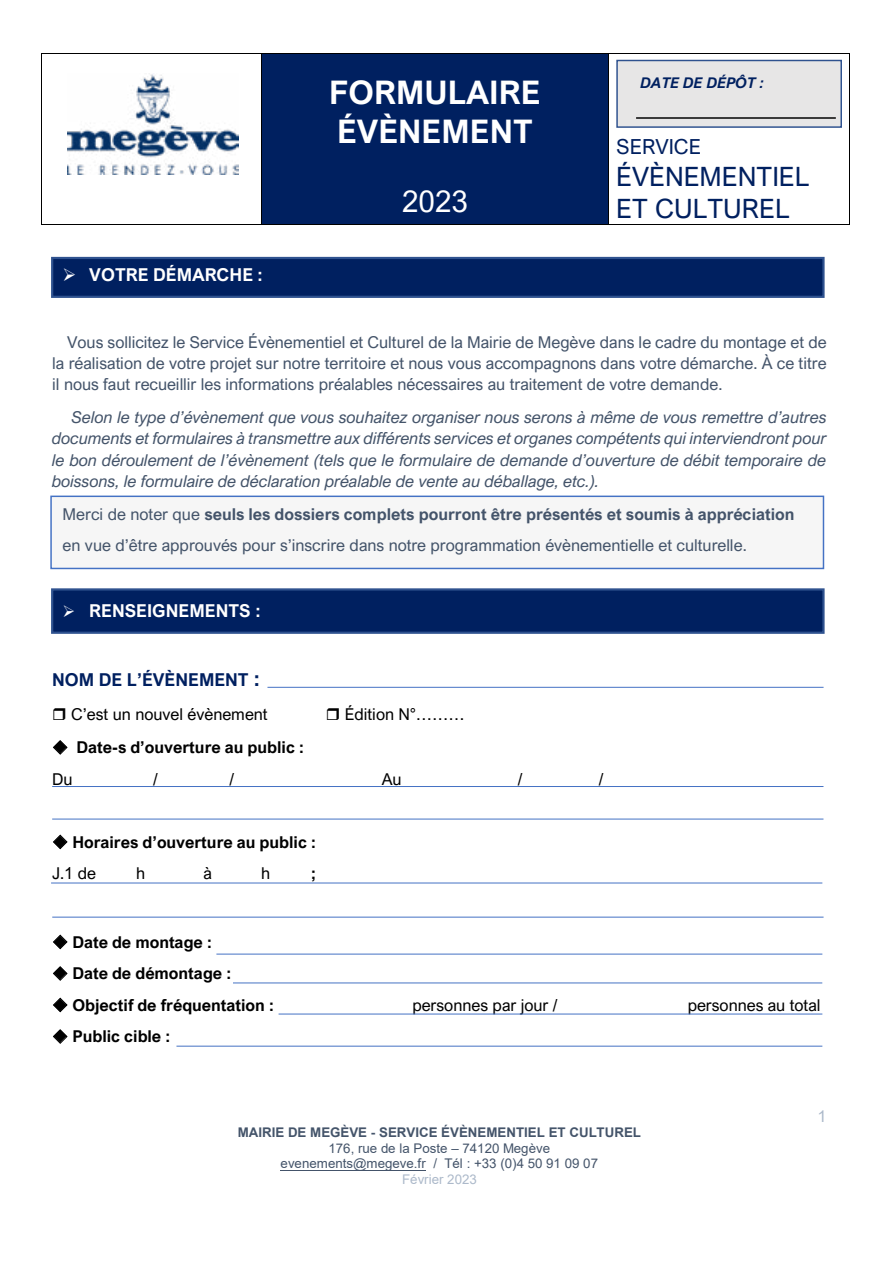
<style>
.page{position:relative;width:893px;height:1263px;background:#fff}
.page>*{position:absolute;margin:0;border:0;box-sizing:border-box;transform-origin:0 0}
.t1{font:700 32.55px/39.5px "Arial Nova";color:#fff}
.t2{font:29.7px "Arial Nova";color:#fff}
.t3{font:26.7px/32.1px "Arial Nova";color:#002060}
.t4{font:20.7px "Arial Nova";color:#002060}
.t5{font:700 17.7px "Arial Nova";color:#fff}
.t6{font:700 17.7px "Arial Nova";color:#002060}
.t7{font:16.35px/21.1px "Arial Nova";color:#44546a;text-align:justify}
.t8{font:italic 16.35px/21.1px "Arial Nova";color:#44546a;text-align:justify}
.t9{font:700 16.35px/31.5px "Arial Nova";color:#000}
.t10{font:16.35px "Arial Nova";color:#000}
.t11{font:16.35px "Arial";color:#acb9ca}
.t12{font:italic 700 14.7px "Arial Nova";color:#002060}
.t13{font:13.35px/15.3px "Arial";letter-spacing:.005em;color:#44546a;text-align:center}
.t14{font:700 13.35px "Arial";color:#44546a}
.t15{font:13.35px "Arial";letter-spacing:.005em;color:#acb9ca}
.s1{font-weight:700}
.s2{font-size:20.7px}
.s3{font-weight:400}
</style>
<div class="page">
<hr style="left:281px;top:1170px;width:145px;height:1px;background:#44546a">
<div style="left:617px;top:60px;width:224px;height:67px;background:#e7e6e6"></div>
<div style="left:616px;top:60px;width:226px;height:68px;border:1px solid #2f528f"></div>
<div style="left:51px;top:496px;width:772px;height:72px;background:#f6f6f6"></div>
<div style="left:50px;top:496px;width:774px;height:73px;border:1px solid #4472c4"></div>
<div style="left:52px;top:258px;width:771px;height:39px;background:#002060"></div>
<div style="left:51px;top:257px;width:774px;height:41px;border:2px solid #2f528f"></div>
<div style="left:52px;top:589px;width:771px;height:44px;background:#002060"></div>
<div style="left:51px;top:588px;width:774px;height:46px;border:2px solid #2f528f"></div>
<div style="left:262px;top:54px;width:346px;height:170px;background:#002060"></div>
<hr style="left:42px;top:53px;width:220px;height:1px;background:#000">
<hr style="left:262px;top:53px;width:346px;height:1px;background:#000">
<hr style="left:608px;top:53px;width:241px;height:1px;background:#000">
<hr style="left:41px;top:54px;width:1px;height:170px;background:#000">
<hr style="left:42px;top:224px;width:220px;height:1px;background:#000">
<hr style="left:262px;top:54px;width:1px;height:170px;background:#000">
<hr style="left:262px;top:224px;width:346px;height:1px;background:#000">
<hr style="left:608px;top:54px;width:1px;height:170px;background:#000">
<hr style="left:608px;top:224px;width:241px;height:1px;background:#000">
<hr style="left:849px;top:54px;width:1px;height:170px;background:#000">
<img style="left:68px;top:73px;width:170px;height:101px">
<hr style="left:636px;top:117px;width:200px;height:2px;background:#000">
<hr style="left:267px;top:687px;width:556px;height:1px;background:#4472c4">
<hr style="left:52px;top:786px;width:771px;height:1px;background:#4472c4">
<hr style="left:52px;top:819px;width:771px;height:1px;background:#4472c4">
<hr style="left:51px;top:883px;width:771px;height:1px;background:#4472c4">
<hr style="left:52px;top:917px;width:771px;height:1px;background:#4472c4">
<hr style="left:216px;top:954px;width:606px;height:1px;background:#4472c4">
<hr style="left:233px;top:982px;width:589px;height:1px;background:#4472c4">
<hr style="left:279px;top:1014px;width:543px;height:1px;background:#4472c4">
<hr style="left:176px;top:1046px;width:646px;height:1px;background:#4472c4">
<p class="t5" style="left:63px;top:264px;width:202px">➢ VOTRE DÉMARCHE :</p>
<h1 class="t1" style="left:329px;top:72px;width:213px">FORMULAIRE<br>ÉVÈNEMENT</h1>
<h2 class="t2" style="left:402px;top:184px;width:68px">2023</h2>
<p class="t12" style="left:641px;top:74px;width:125px">DATE DE DÉPÔT :</p>
<p class="t4" style="left:616px;top:135px;width:87px">SERVICE</p>
<h3 class="t3" style="left:616px;top:160px;width:195px">ÉVÈNEMENTIEL<br>ET CULTUREL</h3>
<p class="t7" style="left:52px;top:331px;width:776px;text-indent:15px">Vous sollicitez le Service Évènementiel et Culturel de la Mairie de Megève dans le cadre du montage et de la réalisation de votre projet sur notre territoire et nous vous accompagnons dans votre démarche. À ce titre il nous faut recueillir les informations préalables nécessaires au traitement de votre demande.</p>
<p class="t8" style="left:52px;top:407px;width:776px;text-indent:19px">Selon le type d’évènement que vous souhaitez organiser nous serons à même de vous remettre d’autres documents et formulaires à transmettre aux différents services et organes compétents qui interviendront pour le bon déroulement de l’évènement (tels que le formulaire de demande d’ouverture de débit temporaire de boissons, le formulaire de déclaration préalable de vente au déballage, etc.).</p>
<p class="t7" style="left:63px;top:498px;width:733px;line-height:31.5px">Merci de noter que <span class="s1">seuls les dossiers complets pourront être présentés et soumis à appréciation </span>en vue d’être approuvés pour s’inscrire dans notre programmation évènementielle et culturelle.</p>
<p class="t5" style="left:63px;top:601px;width:199px">➢ RENSEIGNEMENTS :</p>
<p class="t6" style="left:52px;top:669px;width:209px">NOM DE L’ÉVÈNEMENT <span class="s2">:</span></p>
<p class="t10" style="left:71px;top:705px;width:198px">C’est un nouvel évènement</p>
<p class="t10" style="left:345px;top:705px;width:121px">Édition N°………</p>
<p class="t9" style="left:52px;top:732px;width:253px">◆ Date-s d’ouverture au public :<br><span class="s3">Du</span></p>
<p class="t10" style="left:153px;top:770px;width:6px">/</p>
<p class="t10" style="left:229px;top:770px;width:6px">/</p>
<p class="t10" style="left:382px;top:770px;width:21px">Au</p>
<p class="t10" style="left:518px;top:770px;width:6px">/</p>
<p class="t10" style="left:599px;top:770px;width:6px">/</p>
<p class="t9" style="left:52px;top:826px;width:265px">◆ Horaires d’ouverture au public :<br><span class="s3">J.1 de</span></p>
<p class="t10" style="left:136px;top:864px;width:11px">h</p>
<p class="t10" style="left:203px;top:864px;width:10px">à</p>
<p class="t10" style="left:261px;top:864px;width:11px">h</p>
<p class="t9" style="left:311px;top:858px;width:6px">;</p>
<p class="t9" style="left:52px;top:926px;width:161px">◆ Date de montage :</p>
<p class="t9" style="left:52px;top:958px;width:181px">◆ Date de démontage :</p>
<p class="t9" style="left:52px;top:989px;width:223px">◆ Objectif de fréquentation :</p>
<p class="t10" style="left:412px;top:996px;width:147px">personnes par jour /</p>
<p class="t10" style="left:688px;top:996px;width:134px">personnes au total</p>
<p class="t9" style="left:52px;top:1021px;width:120px">◆ Public cible :</p>
<p class="t14" style="left:238px;top:1123px;width:405px">MAIRIE DE MEGÈVE - SERVICE ÉVÈNEMENTIEL ET CULTUREL</p>
<p class="t13" style="left:281px;top:1141px;width:319px">176, rue de la Poste – 74120 Megève evenements@megeve.fr / Tél : +33 (0)4 50 91 09 07</p>
<p class="t15" style="left:402px;top:1170px;width:76px">Février 2023</p>
<p class="t11" style="left:818px;top:1105px;width:11px">1</p>
</div>
